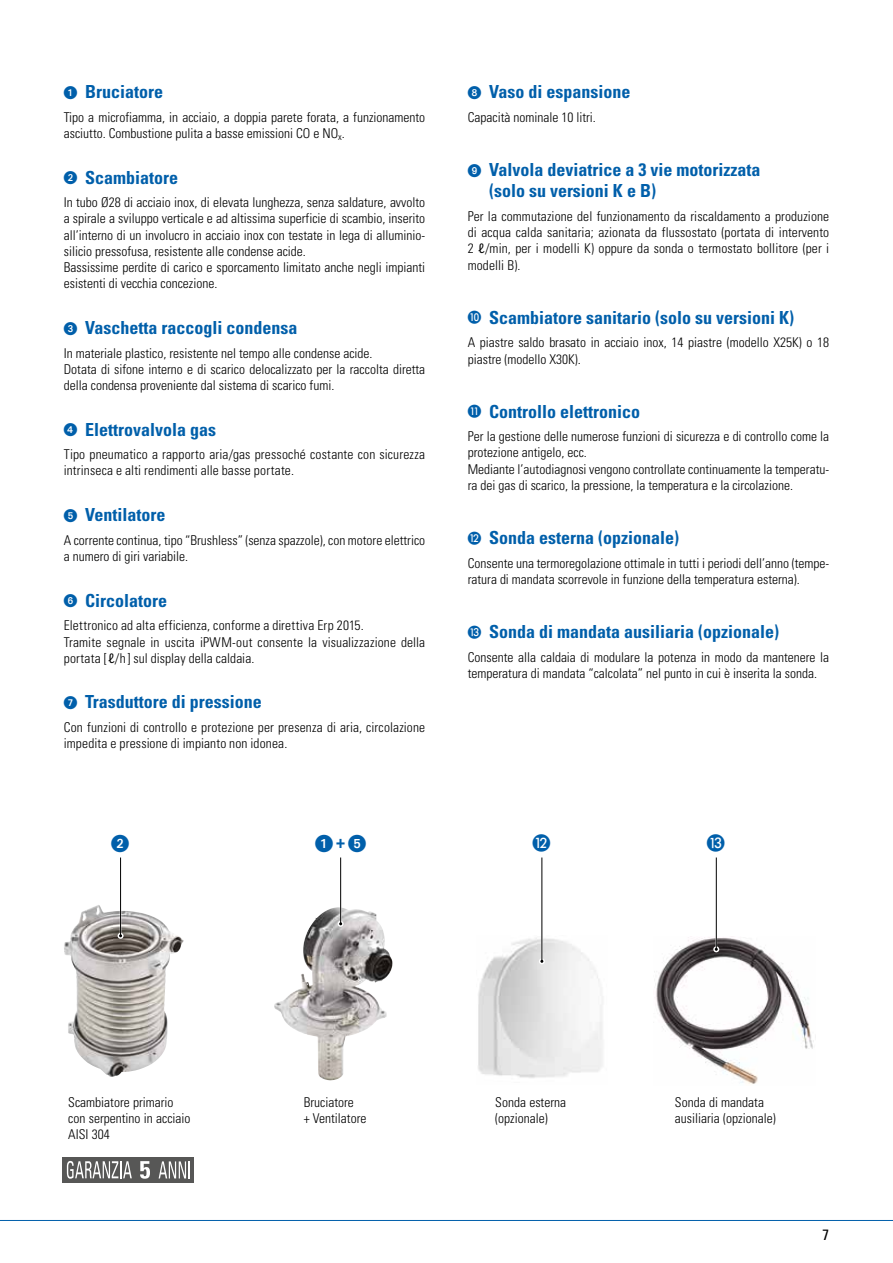
<style>
.page{position:relative;width:893px;height:1263px;background:#fff}
.page>*{position:absolute;margin:0;border:0;box-sizing:border-box;transform-origin:0 0}
.t1{font:700 condensed 18px/21.6px "Univers";color:#005faa}
.t2{font:18px "European Pi One";color:#005faa}
.t3{font:condensed 15px "Univers";color:#000}
.t4{font:300 condensed 13.5px/16.2px "Univers";color:#000}
.s1{font-family:"European Pi One";font-weight:400;font-stretch:normal;font-size:13.5px}
.s2{font-family:"Myriad Pro";font-weight:400;font-stretch:normal}
.s3{font-family:"Univers";font-weight:700;font-stretch:condensed}
</style>
<div class="page">
<hr style="left:0;top:1220px;width:893px;height:1px;background:#005faa">
<img style="left:64px;top:905px;width:103px;height:172px">
<img style="left:274px;top:907px;width:98px;height:173px">
<div style="left:63px;top:1157px;width:131px;height:25px;background:#575756"></div>
<svg style="left:140px;top:1161px;width:10px;height:18px"></svg>
<svg style="left:67px;top:1161px;width:65px;height:18px"></svg>
<svg style="left:159px;top:1161px;width:31px;height:17px"></svg>
<img style="left:478px;top:938px;width:125px;height:140px">
<img style="left:654px;top:936px;width:160px;height:148px">
<hr style="left:120px;top:857px;width:1px;height:79px;background:#000">
<svg style="left:118px;top:933px;width:6px;height:6px"></svg>
<hr style="left:340px;top:857px;width:1px;height:67px;background:#000">
<svg style="left:338px;top:921px;width:6px;height:6px"></svg>
<hr style="left:541px;top:857px;width:2px;height:104px;background:#fff">
<hr style="left:541px;top:857px;width:1px;height:104px;background:#000">
<svg style="left:539px;top:958px;width:6px;height:6px"></svg>
<hr style="left:715px;top:857px;width:2px;height:92px;background:#fff">
<hr style="left:716px;top:857px;width:1px;height:92px;background:#000">
<svg style="left:713px;top:946px;width:6px;height:6px"></svg>
<h1 class="t1" style="left:64px;top:81px;width:101px"><span class="s1">1</span> Bruciatore</h1>
<p class="t4" style="left:64px;top:109px;width:363px">Tipo a microfiamma, in acciaio, a doppia parete forata, a funzionamento asciutto. Combustione pulita a basse emissioni CO e NO<sub>x</sub>.</p>
<h1 class="t1" style="left:64px;top:166px;width:116px"><sup>2</sup> Scambiatore</h1>
<p class="t4" style="left:64px;top:194px;width:363px">In tubo Ø28 di acciaio inox, di elevata lunghezza, senza saldature, avvolto a spirale a sviluppo verticale e ad altissima superficie di scambio, inserito all’interno di un involucro in acciaio inox con testate in lega di alluminio&shy;silicio pressofusa, resistente alle condense acide.<br>Bassissime perdite di carico e sporcamento limitato anche negli impianti esistenti di vecchia concezione.</p>
<h1 class="t1" style="left:64px;top:317px;width:235px"><span class="s1">3</span> Vaschetta raccogli condensa</h1>
<p class="t4" style="left:64px;top:345px;width:363px">In materiale plastico, resistente nel tempo alle condense acide.<br>Dotata di sifone interno e di scarico delocalizzato per la raccolta diretta della condensa proveniente dal sistema di scarico fumi.</p>
<h1 class="t1" style="left:64px;top:418px;width:154px"><span class="s1">4</span> Elettrovalvola gas</h1>
<p class="t4" style="left:64px;top:446px;width:363px">Tipo pneumatico a rapporto aria/gas pressoché costante con sicurezza intrinseca e alti rendimenti alle basse portate.</p>
<h1 class="t1" style="left:64px;top:504px;width:103px"><span class="s1">5</span> Ventilatore</h1>
<p class="t4" style="left:64px;top:532px;width:363px">A corrente continua, tipo “Brushless” (senza spazzole), con motore elettrico a numero di giri variabile.</p>
<h1 class="t1" style="left:64px;top:589px;width:105px"><span class="s1">6</span> Circolatore</h1>
<p class="t4" style="left:64px;top:617px;width:363px">Elettronico ad alta efficienza, conforme a direttiva Erp 2015.<br>Tramite segnale in uscita iPWM-out consente la visualizzazione della portata [<span class="s2">ℓ</span>/h ] sul display della caldaia.</p>
<h1 class="t1" style="left:64px;top:691px;width:199px"><span class="s1">7</span> Trasduttore di pressione</h1>
<p class="t4" style="left:64px;top:719px;width:363px">Con funzioni di controllo e protezione per presenza di aria, circolazione impedita e pressione di impianto non idonea.</p>
<h1 class="t2" style="left:111px;top:833px;width:19px">2</h1>
<h1 class="t2" style="left:315px;top:833px;width:53px">1<span class="s3">+</span>5</h1>
<h1 class="t1" style="left:468px;top:81px;width:164px"><span class="s1">8</span> Vaso di espansione</h1>
<p class="t4" style="left:468px;top:109px;width:130px">Capacità nominale 10 litri.</p>
<h1 class="t1" style="left:489px;top:158px;width:273px;text-indent:-21px"><span class="s1">9</span> Valvola deviatrice a 3 vie motorizzata (solo su versioni K e B)</h1>
<p class="t4" style="left:468px;top:208px;width:363px;text-align:justify">Per la commutazione del funzionamento da riscaldamento a produzione di acqua calda sanitaria; azionata da flussostato (portata di intervento 2 <span class="s2">ℓ</span>/min, per i modelli K) oppure da sonda o termostato bollitore (per i modelli B).</p>
<h1 class="t1" style="left:489px;top:306px;width:306px">Scambiatore sanitario (solo su versioni K)</h1>
<p class="t4" style="left:468px;top:334px;width:363px">A piastre saldo brasato in acciaio inox, 14 piastre (modello X25K) o 18 piastre (modello X30K).</p>
<h1 class="t1" style="left:489px;top:400px;width:153px">Controllo elettronico</h1>
<p class="t4" style="left:468px;top:428px;width:363px">Per la gestione delle numerose funzioni di sicurezza e di controllo come la protezione antigelo, ecc.<br>Mediante l’autodiagnosi vengono controllate continuamente la temperatu&shy;ra dei gas di scarico, la pressione, la temperatura e la circolazione.</p>
<h1 class="t1" style="left:489px;top:527px;width:192px">Sonda esterna (opzionale)</h1>
<p class="t4" style="left:468px;top:555px;width:363px">Consente una termoregolazione ottimale in tutti i periodi dell’anno (tempe&shy;ratura di mandata scorrevole in funzione della temperatura esterna).</p>
<h1 class="t1" style="left:489px;top:620px;width:292px">Sonda di mandata ausiliaria (opzionale)</h1>
<p class="t4" style="left:468px;top:649px;width:363px">Consente alla caldaia di modulare la potenza in modo da mantenere la temperatura di mandata “calcolata” nel punto in cui è inserita la sonda.</p>
<p class="t4" style="left:68px;top:1094px;width:124px">Scambiatore primario con serpentino in acciaio<br>AISI 304</p>
<p class="t4" style="left:304px;top:1094px;width:64px">Bruciatore<br>+ Ventilatore</p>
<p class="t4" style="left:495px;top:1094px;width:72px">Sonda esterna (opzionale)</p>
<p class="t4" style="left:675px;top:1094px;width:102px">Sonda di mandata ausiliaria (opzionale)</p>
<p class="t3" style="left:822px;top:1225px;width:8px">7</p>
</div>
